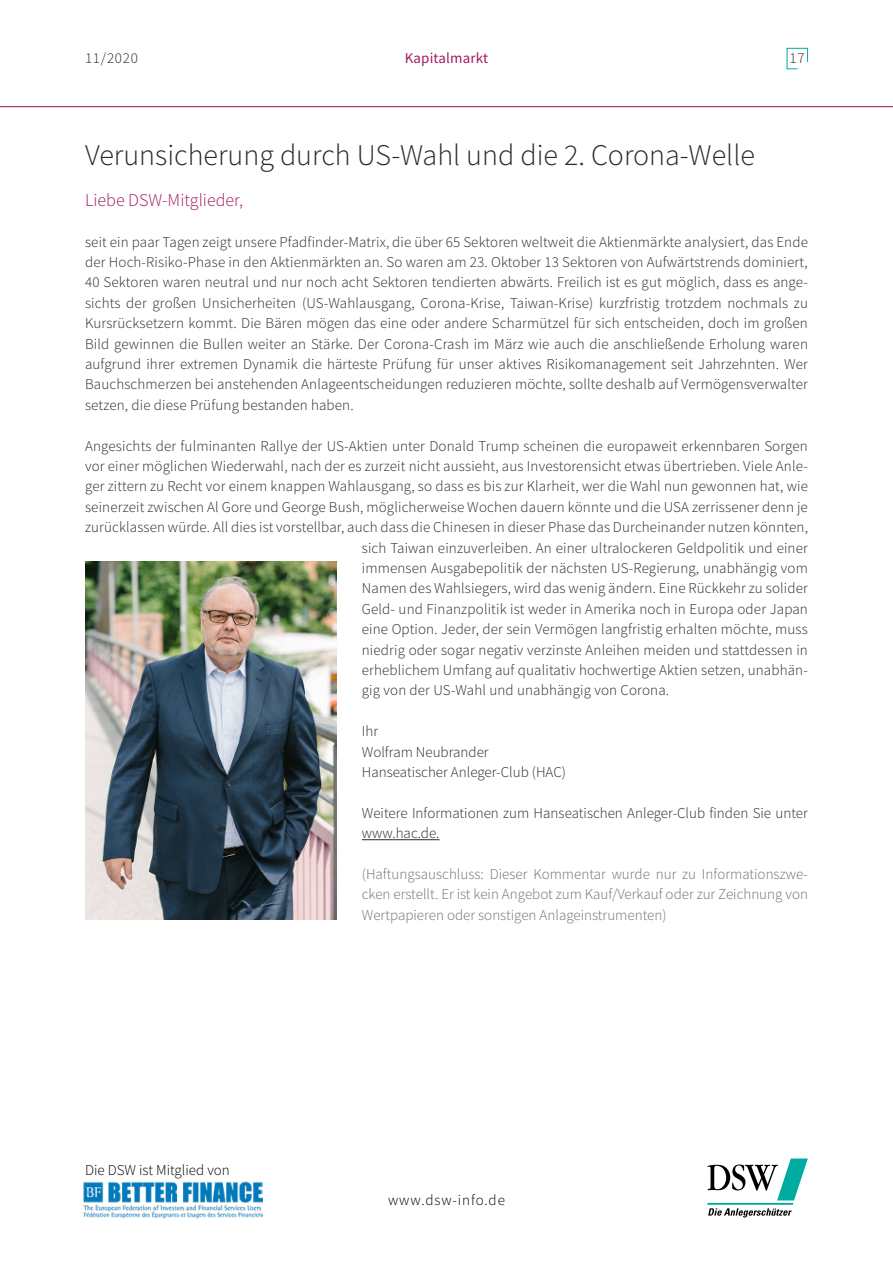
<style>
.page{position:relative;width:893px;height:1263px;background:#fff}
.page>*{position:absolute;margin:0;border:0;box-sizing:border-box;transform-origin:0 0}
.t1{font:300 30px "Source Sans Pro";color:#282827}
.t2{font:300 18px "Source Sans Pro";color:#a11c5f}
.t3{font:300 15px/20.4px "Source Sans Pro";letter-spacing:.01em;color:#282827}
.t4{font:300 15px/20.4px "Source Sans Pro";color:#6f6f6e;text-align:justify}
.t5{font:300 15px "Source Sans Pro";color:#000}
.t6{font:300 15px "Source Sans Pro";letter-spacing:.06em;color:#000}
.t7{font:15px "Source Sans Pro";letter-spacing:.01em;color:#a11c5f}
</style>
<div class="page">
<svg style="left:786px;top:48px;width:22px;height:22px"></svg>
<hr style="left:0;top:106px;width:893px;height:1px;background:#9d1057">
<svg style="left:707px;top:1158px;width:101px;height:59px"></svg>
<img style="left:83px;top:1182px;width:180px;height:37px">
<hr style="left:362px;top:839px;width:78px;height:1px;background:#282827">
<img style="left:85px;top:561px;width:252px;height:359px">
<p class="t3" style="left:85px;top:48px;width:54px">11/2020</p>
<p class="t7" style="left:405px;top:48px;width:85px">Kapitalmarkt</p>
<p class="t3" style="left:790px;top:48px;width:17px">17</p>
<h1 class="t1" style="left:85px;top:137px;width:671px">Verunsicherung durch US-Wahl und die 2. Corona-Welle</h1>
<p class="t2" style="left:85px;top:189px;width:160px">Liebe DSW-Mitglieder,</p>
<p class="t3" style="left:85px;top:231px;width:724px;text-align:justify">seit ein paar Tagen zeigt unsere Pfadfinder-Matrix, die über 65 Sektoren weltweit die Aktienmärkte analysiert, das Ende der Hoch-Risiko-Phase in den Aktienmärkten an. So waren am 23. Oktober 13 Sektoren von Aufwärtstrends dominiert, 40 Sektoren waren neutral und nur noch acht Sektoren tendierten abwärts. Freilich ist es gut möglich, dass es ange&shy;sichts der großen Unsicherheiten (US-Wahlausgang, Corona-Krise, Taiwan-Krise) kurzfristig trotzdem nochmals zu Kursrücksetzern kommt. Die Bären mögen das eine oder andere Scharmützel für sich entscheiden, doch im großen Bild gewinnen die Bullen weiter an Stärke. Der Corona-Crash im März wie auch die anschließende Erholung waren aufgrund ihrer extremen Dynamik die härteste Prüfung für unser aktives Risikomanagement seit Jahrzehnten. Wer Bauchschmerzen bei anstehenden Anlageentscheidungen reduzieren möchte, sollte deshalb auf Vermögensverwalter setzen, die diese Prüfung bestanden haben.</p>
<p class="t3" style="left:85px;top:435px;width:724px">Angesichts der fulminanten Rallye der US-Aktien unter Donald Trump scheinen die europaweit erkennbaren Sorgen</p>
<p class="t3" style="left:85px;top:456px;width:724px">vor einer möglichen Wiederwahl, nach der es zurzeit nicht aussieht, aus Investorensicht etwas übertrieben. Viele Anle-</p>
<p class="t3" style="left:85px;top:476px;width:724px">ger zittern zu Recht vor einem knappen Wahlausgang, so dass es bis zur Klarheit, wer die Wahl nun gewonnen hat, wie</p>
<p class="t3" style="left:85px;top:497px;width:724px">seinerzeit zwischen Al Gore und George Bush, möglicherweise Wochen dauern könnte und die USA zerrissener denn je</p>
<p class="t3" style="left:85px;top:517px;width:724px">zurücklassen würde. All dies ist vorstellbar, auch dass die Chinesen in dieser Phase das Durcheinander nutzen könnten,</p>
<p class="t3" style="left:362px;top:537px;width:448px">sich Taiwan einzuverleiben. An einer ultralockeren Geldpolitik und einer</p>
<p class="t3" style="left:362px;top:558px;width:448px">immensen Ausgabepolitik der nächsten US-Regierung, unabhängig vom</p>
<p class="t3" style="left:362px;top:578px;width:448px">Namen des Wahlsiegers, wird das wenig ändern. Eine Rückkehr zu solider</p>
<p class="t3" style="left:362px;top:599px;width:448px">Geld- und Finanzpolitik ist weder in Amerika noch in Europa oder Japan</p>
<p class="t3" style="left:362px;top:619px;width:448px">eine Option. Jeder, der sein Vermögen langfristig erhalten möchte, muss</p>
<p class="t3" style="left:362px;top:639px;width:448px">niedrig oder sogar negativ verzinste Anleihen meiden und stattdessen in</p>
<p class="t3" style="left:362px;top:660px;width:448px">erheblichem Umfang auf qualitativ hochwertige Aktien setzen, unabhän-</p>
<p class="t3" style="left:362px;top:680px;width:309px">gig von der US-Wahl und unabhängig von Corona.</p>
<p class="t3" style="left:362px;top:721px;width:206px">Ihr<br>Wolfram Neubrander<br>Hanseatischer Anleger-Club (HAC)</p>
<p class="t3" style="left:362px;top:803px;width:448px">Weitere Informationen zum Hanseatischen Anleger-Club finden Sie unter www.hac.de.</p>
<p class="t4" style="left:362px;top:864px;width:448px">(Haftungsauschluss: Dieser Kommentar wurde nur zu Informationszwe&shy;cken erstellt. Er ist kein Angebot zum Kauf/Verkauf oder zur Zeichnung von Wertpapieren oder sonstigen Anlageinstrumenten)</p>
<p class="t5" style="left:85px;top:1161px;width:146px">Die DSW ist Mitglied von</p>
<p class="t6" style="left:388px;top:1191px;width:118px">www.dsw-info.de</p>
</div>
